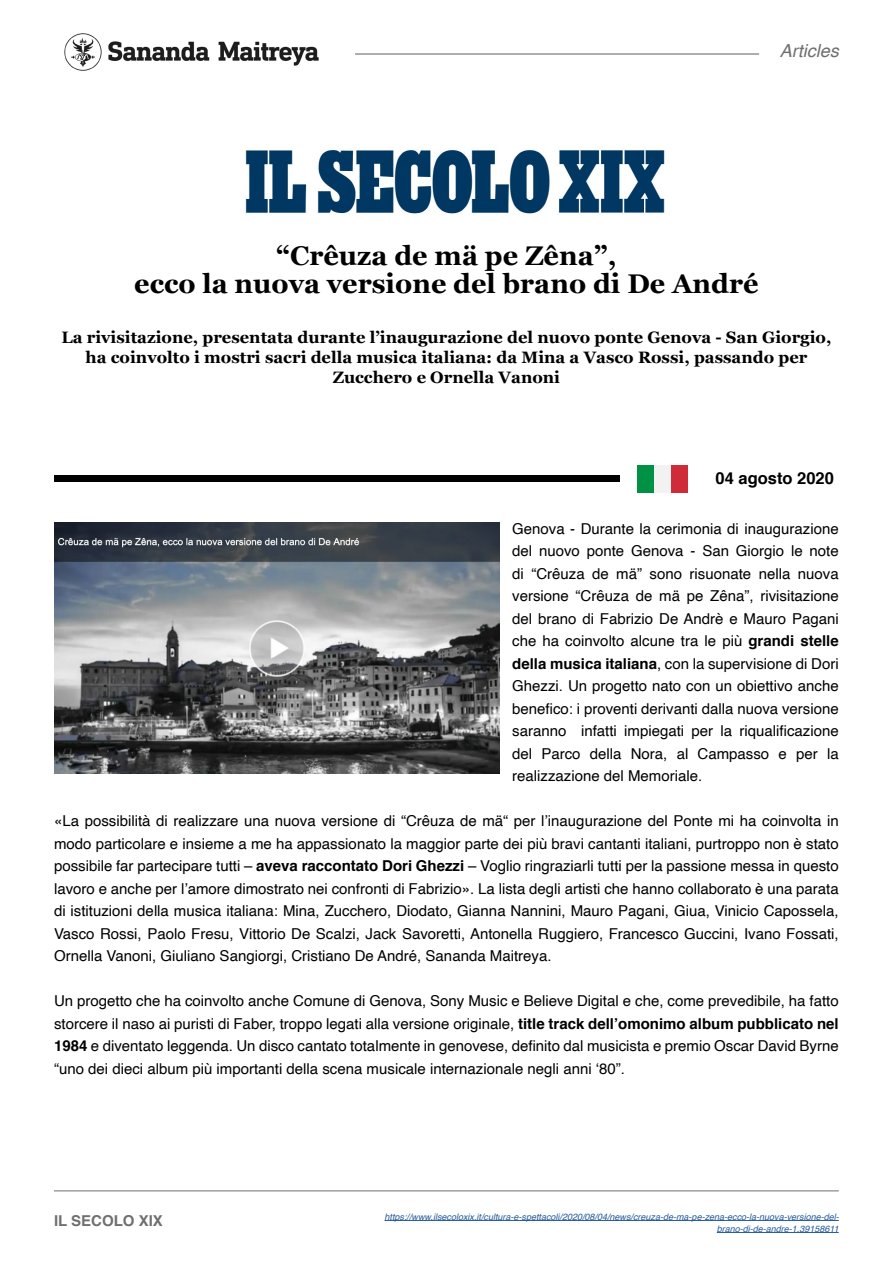
<style>
.page{position:relative;width:893px;height:1263px;background:#fff}
.page>*{position:absolute;margin:0;border:0;box-sizing:border-box;transform-origin:0 0}
.t1{font:700 27px/28.5px "Georgia";color:#000;text-align:center}
.t2{font:italic 18px "Helvetica";color:#706f6f}
.t3{font:700 16.5px/19.8px "Georgia";color:#000;text-align:center}
.t4{font:700 16.5px "Helvetica";color:#000}
.t5{font:15px/22.5px "Helvetica";color:#000;text-align:justify}
.t6{font:700 15px "Helvetica";color:#706f6f}
.t7{font:italic 9px/12px "Helvetica";color:#275b9b;text-align:right}
.s1{font-weight:700}
</style>
<div class="page">
<div style="left:54px;top:475px;width:566px;height:7px;background:#000"></div>
<img style="left:64px;top:33px;width:255px;height:38px">
<hr style="left:355px;top:53px;width:404px;height:2px;background:#706f6f">
<hr style="left:54px;top:1190px;width:785px;height:1px;background:#706f6f">
<img style="left:245px;top:149px;width:420px;height:65px">
<hr style="left:384px;top:1220px;width:455px;height:1px;background:#275b9b">
<hr style="left:717px;top:1232px;width:122px;height:1px;background:#275b9b">
<img style="left:54px;top:523px;width:445px;height:250px">
<div style="left:637px;top:465px;width:17px;height:28px;background:#009145"></div>
<div style="left:654px;top:465px;width:17px;height:28px;background:#f2f2f2"></div>
<div style="left:671px;top:465px;width:16px;height:28px;background:#cf2b38"></div>
<p class="t2" style="left:780px;top:36px;width:61px">Articles</p>
<h1 class="t1" style="left:134px;top:240px;width:626px">“Crêuza de mä pe Zêna”,<br>ecco la nuova versione del brano di De André</h1>
<p class="t3" style="left:61px;top:327px;width:772px">La rivisitazione, presentata durante l’inaugurazione del nuovo ponte Genova - San Giorgio, ha coinvolto i mostri sacri della musica italiana: da Mina a Vasco Rossi, passando per<br>Zucchero e Ornella Vanoni</p>
<p class="t4" style="left:716px;top:464px;width:120px">04 agosto 2020</p>
<p class="t5" style="left:512px;top:518px;width:328px">Genova - Durante la cerimonia di inaugurazione del nuovo ponte Genova - San Giorgio le note di “Crêuza de mä” sono risuonate nella nuova versione “Crêuza de mä pe Zêna”, rivisitazione del brano di Fabrizio De Andrè e Mauro Pagani che ha coinvolto alcune tra le più <span class="s1">grandi stelle della musica italiana</span>, con la supervisione di Dori Ghezzi. Un progetto nato con un obiettivo anche benefico: i proventi derivanti dalla nuova versione saranno infatti impiegati per la riqualificazione del Parco della Nora, al Campasso e per la realizzazione del Memoriale.</p>
<p class="t5" style="left:54px;top:810px;width:786px">«La possibilità di realizzare una nuova versione di “Crêuza de mä“ per l’inaugurazione del Ponte mi ha coinvolta in modo particolare e insieme a me ha appassionato la maggior parte dei più bravi cantanti italiani, purtroppo non è stato possibile far partecipare tutti – <span class="s1">aveva raccontato Dori Ghezzi</span> – Voglio ringraziarli tutti per la passione messa in questo lavoro e anche per l’amore dimostrato nei confronti di Fabrizio». La lista degli artisti che hanno collaborato è una parata di istituzioni della musica italiana: Mina, Zucchero, Diodato, Gianna Nannini, Mauro Pagani, Giua, Vinicio Capossela, Vasco Rossi, Paolo Fresu, Vittorio De Scalzi, Jack Savoretti, Antonella Ruggiero, Francesco Guccini, Ivano Fossati, Ornella Vanoni, Giuliano Sangiorgi, Cristiano De André, Sananda Maitreya.</p>
<p class="t5" style="left:54px;top:990px;width:786px">Un progetto che ha coinvolto anche Comune di Genova, Sony Music e Believe Digital e che, come prevedibile, ha fatto storcere il naso ai puristi di Faber, troppo legati alla versione originale, <span class="s1">title track dell’omonimo album pubblicato nel 1984</span> e diventato leggenda. Un disco cantato totalmente in genovese, definito dal musicista e premio Oscar David Byrne “uno dei dieci album più importanti della scena musicale internazionale negli anni ‘80”.</p>
<p class="t6" style="left:54px;top:1209px;width:110px">IL SECOLO XIX</p>
<p class="t7" style="left:384px;top:1211px;width:456px">https://www.ilsecoloxix.it/cultura-e-spettacoli/2020/08/04/news/creuza-de-ma-pe-zena-ecco-la-nuova-versione-del&shy;brano-di-de-andre-1.39158611</p>
</div>
